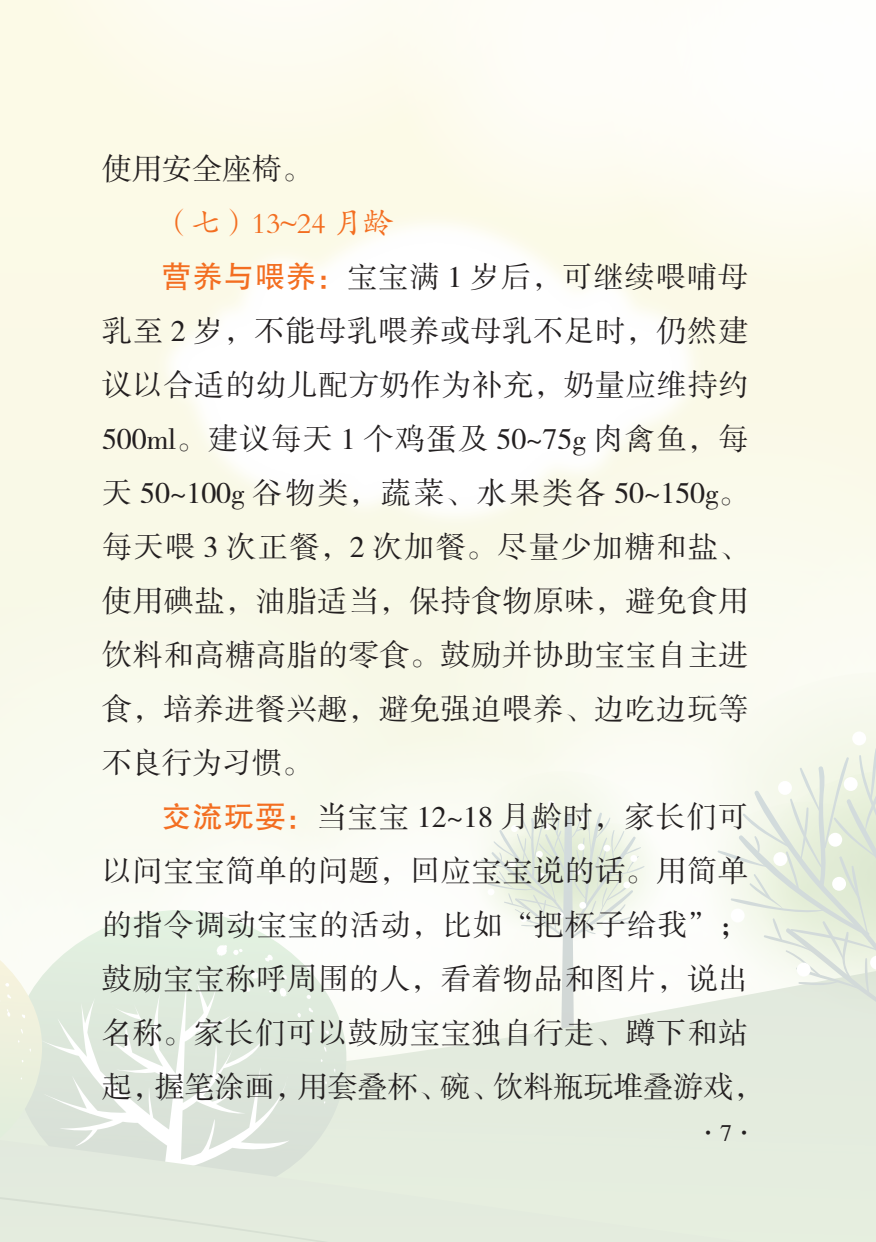
<style>
.page{position:relative;width:876px;height:1242px;background:#fafae9}
.page>*{position:absolute;margin:0;border:0;box-sizing:border-box;transform-origin:0 0}
.t1{font:30px/54px "FZSSK GBK1 0";letter-spacing:.03em;color:#231f20;text-align:justify}
.t2{font:30px "FZKTK GBK1 0";color:#f36e21}
.t3{font:24px "FZSSK GBK1 0";color:#231f20}
.s1{font-family:"FZHTK GBK1 0";color:#f36e21}
</style>
<div class="page">
<div style="left:741px;top:611px;width:135px;height:61px;background:#fbfbf2"></div>
<div style="left:483px;top:717px;width:312px;height:312px;background:#fafbf2;border-radius:156px"></div>
<div style="left:290px;top:735px;width:312px;height:312px;background:#f9faef;border-radius:156px"></div>
<div style="left:235px;top:822px;width:312px;height:312px;background:#fdfdfa;border-radius:156px"></div>
<div style="left:143px;top:818px;width:230px;height:229px;background:#fcfdf8;border-radius:115px"></div>
<div style="left:162px;top:0;width:226px;height:52px;background:#fdfcf2"></div>
<div style="left:115px;top:845px;width:62px;height:65px;background:#fafbf4"></div>
<svg style="left:350px;top:1046px;width:104px;height:46px"></svg>
<svg style="left:115px;top:910px;width:235px;height:182px"></svg>
<svg style="left:115px;top:981px;width:174px;height:111px;background:#e1ebdf"></svg>
<svg style="left:306px;top:994px;width:6px;height:5px"></svg>
<svg style="left:324px;top:1046px;width:3px;height:6px"></svg>
<svg style="left:308px;top:1024px;width:5px;height:9px"></svg>
<svg style="left:280px;top:988px;width:7px;height:9px"></svg>
<svg style="left:265px;top:954px;width:8px;height:8px"></svg>
<svg style="left:297px;top:1012px;width:4px;height:5px"></svg>
<svg style="left:320px;top:1028px;width:9px;height:6px"></svg>
<svg style="left:309px;top:1007px;width:4px;height:5px"></svg>
<svg style="left:282px;top:974px;width:5px;height:6px"></svg>
<svg style="left:269px;top:988px;width:3px;height:4px"></svg>
<svg style="left:246px;top:986px;width:4px;height:6px"></svg>
<svg style="left:251px;top:971px;width:8px;height:8px"></svg>
<svg style="left:229px;top:970px;width:6px;height:7px"></svg>
<svg style="left:233px;top:948px;width:10px;height:7px"></svg>
<svg style="left:216px;top:944px;width:11px;height:12px"></svg>
<svg style="left:0;top:841px;width:115px;height:251px"></svg>
<svg style="left:695px;top:672px;width:180px;height:73px"></svg>
<div style="left:852px;top:731px;width:14px;height:14px;background:#fff;border-radius:50%"></div>
<svg style="left:454px;top:748px;width:422px;height:407px"></svg>
<svg style="left:0;top:1092px;width:746px;height:63px;background:#e3eadf"></svg>
<div style="left:0;top:1155px;width:876px;height:87px;background:#e4ecde"></div>
<div style="left:388px;top:0;width:215px;height:117px;background:#fefdf5"></div>
<div style="left:603px;top:0;width:208px;height:211px;background:#fefdf8"></div>
<div style="left:656px;top:0;width:155px;height:205px;background:#fefefb"></div>
<div style="left:811px;top:0;width:65px;height:210px;background:#fefefc"></div>
<img style="left:168px;top:117px;width:630px;height:507px">
<p class="t1" style="left:102px;top:143px;width:211px">使用安全座椅。</p>
<p class="t2" style="left:162px;top:207px;width:233px">（七）13~24 月龄</p>
<p class="t1" style="left:102px;top:251px;width:648px;text-indent:60px"><span class="s1">营养与喂养：</span>宝宝满 1 岁后，可继续喂哺母乳至 2 岁，不能母乳喂养或母乳不足时，仍然建议以合适的幼儿配方奶作为补充，奶量应维持约500ml。建议每天 1 个鸡蛋及 50~75g 肉禽鱼，每天 50~100g 谷物类，蔬菜、水果类各 50~150g。每天喂 3 次正餐，2 次加餐。尽量少加糖和盐、使用碘盐，油脂适当，保持食物原味，避免食用饮料和高糖高脂的零食。鼓励并协助宝宝自主进食，培养进餐兴趣，避免强迫喂养、边吃边玩等不良行为习惯。</p>
<p class="t1" style="left:102px;top:791px;width:663px;text-align:left;text-indent:60px"><span class="s1">交流玩耍：</span>当宝宝 12~18 月龄时，家长们可以问宝宝简单的问题，回应宝宝说的话。用简单的指令调动宝宝的活动，比如“把杯子给我”；鼓励宝宝称呼周围的人，看着物品和图片，说出名称。家长们可以鼓励宝宝独自行走、蹲下和站起，握笔涂画，用套叠杯、碗、饮料瓶玩堆叠游戏，</p>
<p class="t3" style="left:696px;top:1120px;width:61px">·7·</p>
</div>
